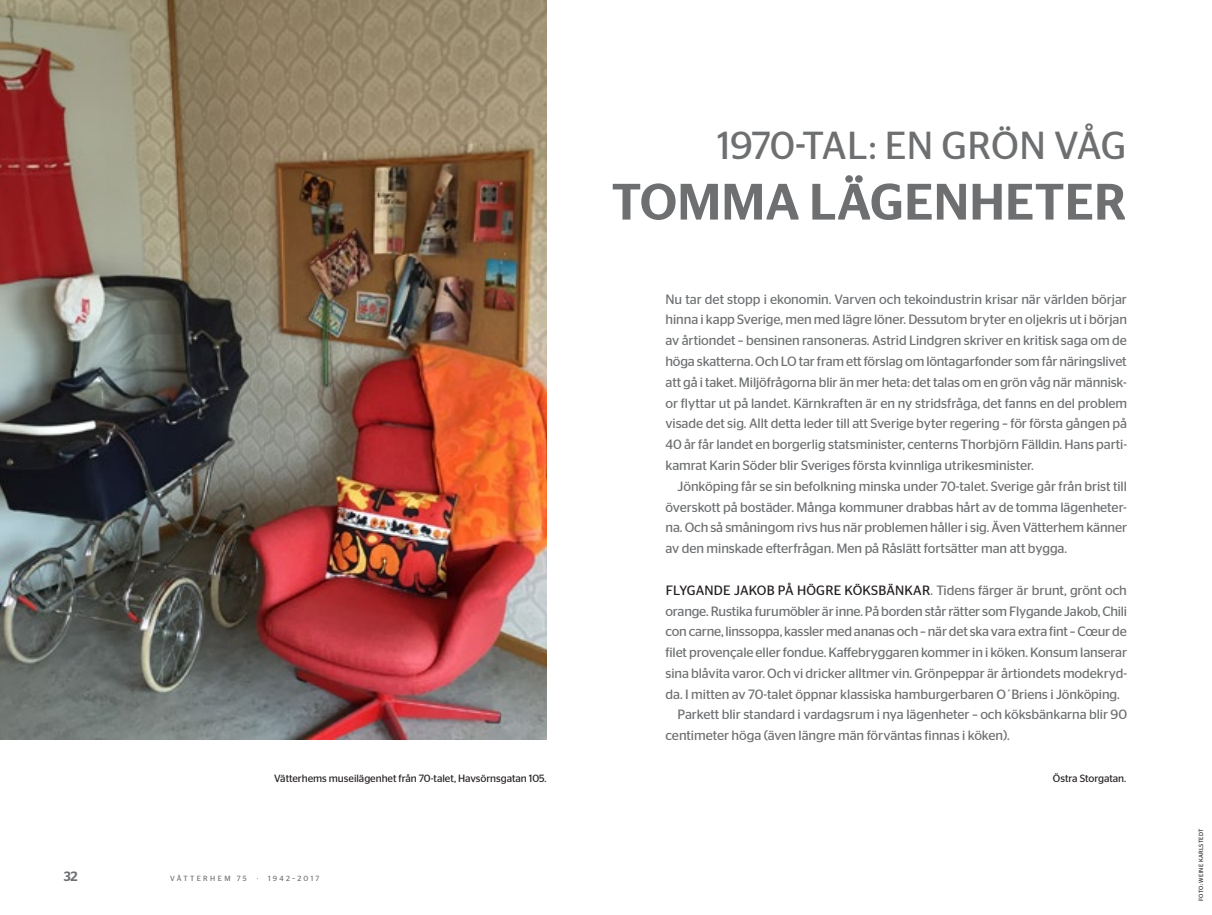
<style>
.page{position:relative;width:1212px;height:915px;background:#fff}
.page>*{position:absolute;margin:0;border:0;box-sizing:border-box;transform-origin:0 0}
.t1{font:500 51px "Stag Sans";color:#6d6f71}
.t2{font:39px "Stag Sans";letter-spacing:-.005em;color:#6d6f71}
.t3{font:13.5px/20.9px "Stag Sans";letter-spacing:-.01em;color:#6d6f71;text-align:justify}
.t4{font:13.5px "Stag Sans";letter-spacing:.015em;color:#231f20}
.t5{font:500 13.5px "Stag Sans";color:#6d6f71}
.t6{font:10.5px "Stag Sans";letter-spacing:-.005em;color:#231f20}
.t7{font:7.5px "Stag Sans";letter-spacing:.305em;color:#6d6f71}
.t8{font:6px "Stag Sans";letter-spacing:.045em;color:#231f20}
.s1{color:#6d6f71}
</style>
<div class="page">
<img style="left:0;top:0;width:546px;height:739px">
<h2 class="t2" style="left:717px;top:123px;width:411px">1970-tal: en grön våg</h2>
<h1 class="t1" style="left:611px;top:172px;width:39px">TOMMA</h1>
<h1 class="t1" style="left:809px;top:172px;width:33px">LÄGENHETER</h1>
<p class="t3" style="left:665px;top:288px;width:463px">Nu tar det stopp i ekonomin. Varven och tekoindustrin krisar när världen börjar hinna i kapp Sverige, men med lägre löner. Dessutom bryter en oljekris ut i början av årtiondet – bensinen ransoneras. Astrid Lindgren skriver en kritisk saga om de höga skatterna. Och LO tar fram ett förslag om löntagarfonder som får näringslivet att gå i taket. Miljöfrågorna blir än mer heta: det talas om en grön våg när människ&shy;or flyttar ut på landet. Kärnkraften är en ny stridsfråga, det fanns en del problem visade det sig. Allt detta leder till att Sverige byter regering – för första gången på 40 år får landet en borgerlig statsminister, centerns Thorbjörn Fälldin. Hans parti&shy;kamrat Karin Söder blir Sveriges första kvinnliga utrikesminister.</p>
<p class="t3" style="left:665px;top:475px;width:463px;text-indent:12px">Jönköping får se sin befolkning minska under 70-talet. Sverige går från brist till överskott på bostäder. Många kommuner drabbas hårt av de tomma lägenheter&shy;na. Och så småningom rivs hus när problemen håller i sig. Även Vätterhem känner av den minskade efterfrågan. Men på Råslätt fortsätter man att bygga.</p>
<p class="t4" style="left:666px;top:582px;width:463px">Flygande Jakob på högre köksbänkar<span class="s1">. Tidens färger är brunt, grönt och</span></p>
<p class="t3" style="left:665px;top:600px;width:463px">orange. Rustika furumöbler är inne. På borden står rätter som Flygande Jakob, Chili</p>
<p class="t3" style="left:665px;top:620px;width:463px">con carne, linssoppa, kassler med ananas och – när det ska vara extra fint – Cœur de</p>
<p class="t3" style="left:665px;top:641px;width:463px">filet provençale eller fondue. Kaffebryggaren kommer in i köken. Konsum lanserar</p>
<p class="t3" style="left:665px;top:662px;width:463px">sina blåvita varor. Och vi dricker alltmer vin. Grönpeppar är årtiondets modekryd-</p>
<p class="t3" style="left:665px;top:683px;width:456px">da. I mitten av 70-talet öppnar klassiska hamburgerbaren O´Briens i Jönköping.</p>
<p class="t3" style="left:677px;top:704px;width:451px">Parkett blir standard i vardagsrum i nya lägenheter – och köksbänkarna blir 90</p>
<p class="t3" style="left:665px;top:724px;width:346px">centimeter höga (även längre män förväntas finnas i köken).</p>
<p class="t6" style="left:274px;top:772px;width:274px">Vätterhems museilägenhet från 70-talet, Havsörnsgatan 105.</p>
<p class="t6" style="left:1053px;top:772px;width:75px">Östra Storgatan.</p>
<p class="t5" style="left:64px;top:868px;width:15px">32</p>
<p class="t7" style="left:170px;top:874px;width:78px">Vätterh em 75</p>
<p class="t7" style="left:257px;top:874px;width:64px">· 1942–2017</p>
<p class="t8" style="left:1198px;top:900px;width:74px;rotate:-90deg">Foto: Weine Karlstedt</p>
</div>
